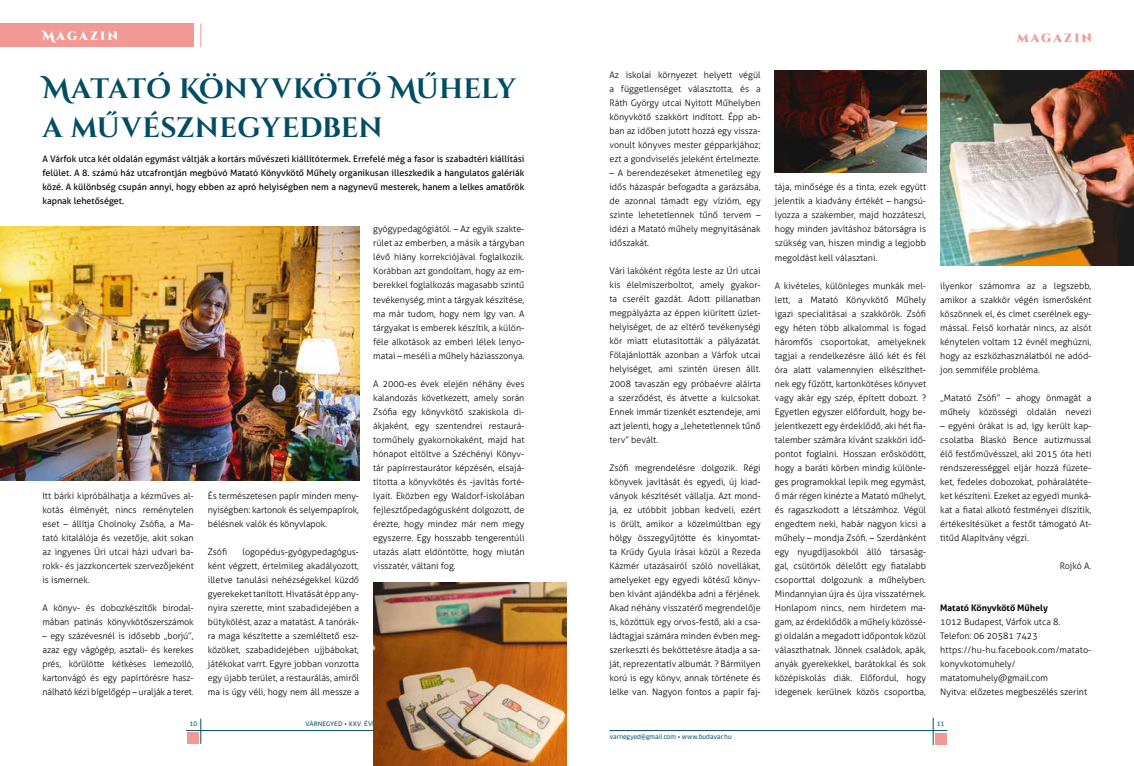
<style>
.page{position:relative;width:1134px;height:766px;background:#fff}
.page>*{position:absolute;margin:0;border:0;box-sizing:border-box;transform-origin:0 0}
.t1{font:700 28px/39px "Cinzel Decorative";letter-spacing:.005em;color:#004d65}
.t2{font:900 12px "Cinzel Decorative";letter-spacing:.18em;color:#f39995}
.t3{font:900 12px "Cinzel Decorative";letter-spacing:.18em;color:#fff}
.t4{font:300 9px/14px "Aller";color:#000;text-align:justify}
.t5{font:9px/14px "Aller";color:#000;text-align:justify}
.t6{font:700 9px "Aller";color:#000}
.t7{font:6px "Clan Pro News";color:#004d65}
</style>
<div class="page">
<svg style="left:201px;top:718px;width:1px;height:25px"></svg>
<hr style="left:186px;top:730px;width:338px;height:1px;background:#004d65">
<div style="left:188px;top:732px;width:11px;height:11px;background:#f39995"></div>
<svg style="left:933px;top:717px;width:1px;height:27px"></svg>
<hr style="left:609px;top:730px;width:338px;height:1px;background:#004d65">
<div style="left:936px;top:733px;width:11px;height:11px;background:#f39995"></div>
<svg style="left:200px;top:24px;width:1px;height:23px"></svg>
<div style="left:0;top:24px;width:194px;height:23px;background:#f39995"></div>
<img style="left:0;top:226px;width:359px;height:255px">
<img style="left:373px;top:582px;width:194px;height:183px">
<img style="left:940px;top:71px;width:194px;height:194px">
<img style="left:775px;top:71px;width:151px;height:101px">
<h2 class="t3" style="left:43px;top:28px;width:77px">Magazin</h2>
<h1 class="t1" style="left:43px;top:70px;width:475px">Matató Könyvkötő Műhely a művésznegyedben</h1>
<p class="t5" style="left:43px;top:152px;width:483px">A Várfok utca két oldalán egymást váltják a kortárs művészeti kiállítótermek. Errefelé még a fasor is szabadtéri kiállítási felület. A 8. számú ház utcafrontján megbúvó Matató Könyvkötő Műhely organikusan illeszkedik a hangulatos galériák közé. A különbség csupán annyi, hogy ebben az apró helyiségben nem a nagynevű mesterek, hanem a lelkes amatőrök kapnak lehetőséget.</p>
<p class="t4" style="left:43px;top:488px;width:153px">Itt bárki kipróbálhatja a kézműves al&shy;kotás élményét, nincs reménytelen eset – állítja Cholnoky Zsófia, a Ma&shy;tató kitalálója és vezetője, akit sokan az ingyenes Úri utcai házi udvari ba&shy;rokk- és jazzkoncertek szervezőjeként is ismernek.</p>
<p class="t4" style="left:43px;top:600px;width:153px">A könyv- és dobozkészítők birodal&shy;mában patinás könyvkötőszerszámok</p>
<p class="t4" style="left:43px;top:628px;width:153px">– egy százévesnél is idősebb „borjú”, azaz egy vágógép, asztali- és kerekes prés, körülötte kétkéses lemezolló, kartonvágó és egy papírtörésre hasz&shy;nálható kézi bígelőgép – uralják a teret.</p>
<p class="t7" style="left:190px;top:720px;width:9px">10</p>
<p class="t4" style="left:208px;top:488px;width:153px">És természetesen papír minden men - nyiségben: kartonok és selyempapírok, bélésnek valók és könyvlapok.</p>
<p class="t4" style="left:208px;top:544px;width:21px">Zsófi</p>
<p class="t4" style="left:208px;top:544px;width:153px;text-indent:35px">logopédus-gyógypedagógus&shy;ként végzett, értelmileg akadályozott, illetve tanulási nehézségekkel küzdő gyerekeket tanított. Hivatását épp an - nyira szerette, mint szabadidejében a bütykölést, azaz a matatást. A tanórák&shy;ra maga készítette a szemléltető esz&shy;közöket, szabadidejében ujjbábokat, játékokat varrt. Egyre jobban vonzotta egy újabb terület, a restaurálás, amiről ma is úgy véli, hogy nem áll messze a</p>
<p class="t4" style="left:373px;top:222px;width:153px">gyógypedagógiától. – Az egyik szakte&shy;rület az emberben, a másik a tárgyban lévő hiány korrekciójával foglalkozik.<br>Korábban azt gondoltam, hogy az em&shy;berekkel foglalkozás magasabb szintű tevékenység, mint a tárgyak készítése, ma már tudom, hogy nem így van. A tárgyakat is emberek készítik, a külön&shy;féle alkotások az emberi lélek lenyo&shy;matai – meséli a műhely háziasszonya.</p>
<p class="t4" style="left:373px;top:376px;width:153px">A 2000-es évek elején néhány éves kalandozás következett, amely során Zsófia egy könyvkötő szakiskola di&shy;ákjaként, egy szentendrei restaurá&shy;torműhely gyakornokaként, majd hat hónapot eltöltve a Széchényi Könyv&shy;tár papírrestaurátor képzésén, elsajá&shy;tította a könyvkötés és -javítás forté&shy;lyait. Eközben egy Waldorf-iskolában fejlesztőpedagógusként dolgozott, de érezte, hogy mindez már nem megy egyszerre. Egy hosszabb tengerentúli utazás alatt eldöntötte, hogy miután visszatér, váltani fog.</p>
<p class="t4" style="left:609px;top:68px;width:153px">Az iskolai környezet helyett végül a függetlenséget választotta, és a Ráth György utcai Nyitott Műhelyben könyvkötő szakkört indított. Épp ab&shy;ban az időben jutott hozzá egy vissza&shy;vonult könyves mester gépparkjához; ezt a gondviselés jeleként értelmezte.</p>
<p class="t4" style="left:609px;top:166px;width:153px">– A berendezéseket átmenetileg egy idős házaspár befogadta a garázsába, de azonnal támadt egy vízióm, egy szinte lehetetlennek tűnő tervem – idézi a Matató műhely megnyitásának időszakát.</p>
<p class="t4" style="left:609px;top:264px;width:153px">Vári lakóként régóta leste az Úri utcai kis élelmiszerboltot, amely gyakor&shy;ta cserélt gazdát. Adott pillanatban megpályázta az éppen kiürített üzlet&shy;helyiséget, de az eltérő tevékenységi kör miatt elutasították a pályázatát.<br>Fölajánlották azonban a Várfok utcai helyiséget, ami szintén üresen állt.<br>2008 tavaszán egy próbaévre aláírta a szerződést, és átvette a kulcsokat.<br>Ennek immár tizenkét esztendeje, ami azt jelenti, hogy a „lehetetlennek tűnő terv” bevált.</p>
<p class="t4" style="left:609px;top:460px;width:153px">Zsófi megrendelésre dolgozik. Régi könyvek javítását és egyedi, új kiad&shy;ványok készítését vállalja. Azt mond&shy;ja, ez utóbbit jobban kedveli, ezért is örült, amikor a közelmúltban egy hölgy összegyűjtötte és kinyomtat&shy;ta Krúdy Gyula írásai közül a Rezeda Kázmér utazásairól szóló novellákat, amelyeket egy egyedi kötésű könyv&shy;ben kívánt ajándékba adni a férjének.<br>Akad néhány visszatérő megrendelője is, közöttük egy orvos-festő, aki a csa&shy;ládtagjai számára minden évben meg&shy;szerkeszti és beköttetésre átadja a sa&shy;ját, reprezentatív albumát. ? Bármilyen korú is egy könyv, annak története és lelke van. Nagyon fontos a papír faj-</p>
<p class="t7" style="left:609px;top:733px;width:124px">varnegyed@gmail.com • www.budavar.hu</p>
<h2 class="t2" style="left:1017px;top:30px;width:77px">magazin</h2>
<p class="t4" style="left:775px;top:180px;width:153px">tája, minősége és a tinta, ezek együtt jelentik a kiadvány értékét – hangsú&shy;lyozza a szakember, majd hozzáteszi, hogy minden javításhoz bátorságra is szükség van, hiszen mindig a legjobb megoldást kell választani.</p>
<p class="t4" style="left:775px;top:278px;width:153px">A kivételes, különleges munkák mel&shy;lett, a Matató Könyvkötő Műhely igazi specialitásai a szakkörök. Zsófi egy héten több alkalommal is fogad háromfős csoportokat, amelyeknek tagjai a rendelkezésre álló két és fél óra alatt valamennyien elkészíthet&shy;nek egy fűzött, kartonkötéses könyvet vagy akár egy szép, épített dobozt. ?<br>Egyetlen egyszer előfordult, hogy be&shy;jelentkezett egy érdeklődő, aki hét fia&shy;talember számára kívánt szakköri idő&shy;pontot foglalni. Hosszan erősködött, hogy a baráti körben mindig különle&shy;ges programokkal lepik meg egymást, ő már régen kinézte a Matató műhelyt, és ragaszkodott a létszámhoz. Végül engedtem neki, habár nagyon kicsi a műhely – mondja Zsófi. – Szerdánként egy nyugdíjasokból álló társaság&shy;gal, csütörtök délelőtt egy fiatalabb csoporttal dolgozunk a műhelyben.<br>Mindannyian újra és újra visszatérnek.<br>Honlapom nincs, nem hirdetem ma&shy;gam, az érdeklődők a műhely közössé&shy;gi oldalán a megadott időpontok közül választhatnak. Jönnek családok, apák, anyák gyerekekkel, barátokkal és sok középiskolás diák. Előfordul, hogy idegenek kerülnek közös csoportba,</p>
<p class="t4" style="left:940px;top:278px;width:153px">ilyenkor számomra az a legszebb, amikor a szakkör végén ismerősként köszönnek el, és címet cserélnek egy&shy;mással. Felső korhatár nincs, az alsót kénytelen voltam 12 évnél meghúzni, hogy az eszközhasználatból ne adód&shy;jon semmiféle probléma.</p>
<p class="t4" style="left:940px;top:390px;width:153px">„Matató Zsófi” – ahogy önmagát a műhely közösségi oldalán nevezi</p>
<p class="t4" style="left:940px;top:418px;width:153px">– egyéni órákat is ad, így került kap&shy;csolatba Blaskó Bence autizmussal élő festőművésszel, aki 2015 óta heti rendszerességgel eljár hozzá füzete&shy;ket, fedeles dobozokat, poháralátéte&shy;ket készíteni. Ezeket az egyedi munká&shy;kat a fiatal alkotó festményei díszítik, értékesítésüket a festőt támogató At&shy;titűd Alapítvány végzi.</p>
<p class="t4" style="left:1060px;top:558px;width:33px">Rojkó A.</p>
<p class="t6" style="left:940px;top:602px;width:109px">Matató Könyvkötő Műhely</p>
<p class="t4" style="left:940px;top:614px;width:153px;text-align:left">1012 Budapest, Várfok utca 8.<br>Telefon: 06 20 581 7423 https://hu-hu.facebook.com/matato&shy;konyvkotomuhely/ matatomuhely@gmail.com<br>Nyitva: előzetes megbeszélés szerint</p>
<p class="t7" style="left:937px;top:720px;width:9px">11</p>
</div>
